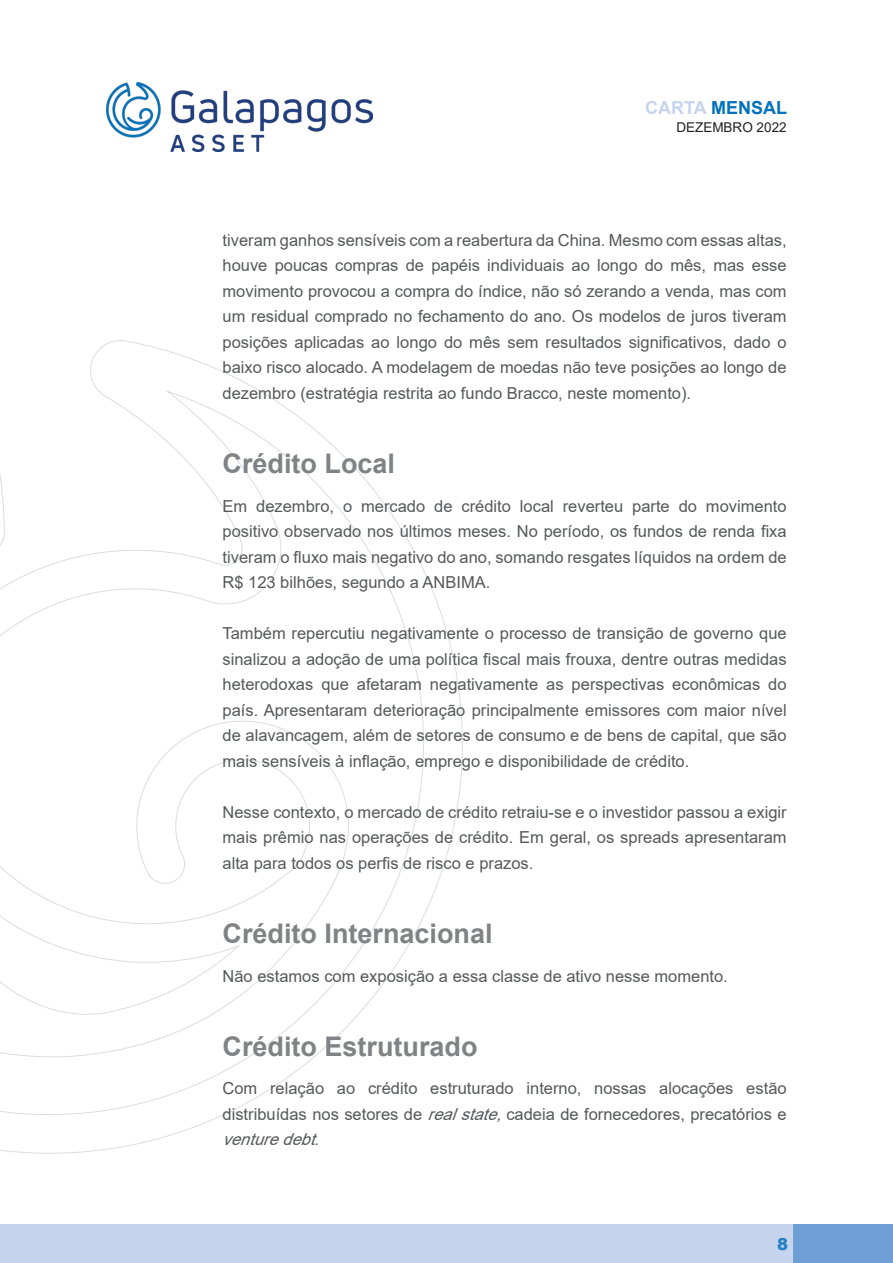
<style>
.page{position:relative;width:893px;height:1263px;background:#fff}
.page>*{position:absolute;margin:0;border:0;box-sizing:border-box;transform-origin:0 0}
.Título_Sub_1{font:700 27px "Arial";color:#808285}
.t1{font:700 18px "Arial";color:#0072bc}
.Texto{font:16.5px/25.5px "Arial";color:#57585a;text-align:justify}
.t2{font:900 16.5px "Arial";color:#2783c5}
.t3{font:13.5px "Arial";color:#231f20}
.s1{color:#c6d5ed}
.s2{font-style:italic}
</style>
<div class="page">
<div style="left:0;top:1225px;width:893px;height:38px;background:#c6d5ed"></div>
<svg style="left:0;top:340px;width:463px;height:814px"></svg>
<div style="left:793px;top:1225px;width:100px;height:38px;background:#6d9fd4"></div>
<img style="left:106px;top:83px;width:266px;height:68px">
<p class="t1" style="left:645px;top:95px;width:143px"><span class="s1">CARTA</span> MENSAL</p>
<p class="t3" style="left:676px;top:118px;width:112px">DEZEMBRO 2022</p>
<p class="Texto" style="left:223px;top:227px;width:566px">tiveram ganhos sensíveis com a reabertura da China. Mesmo com essas altas, houve poucas compras de papéis individuais ao longo do mês, mas esse movimento provocou a compra do índice, não só zerando a venda, mas com um residual comprado no fechamento do ano. Os modelos de juros tiveram posições aplicadas ao longo do mês sem resultados significativos, dado o baixo risco alocado. A modelagem de moedas não teve posições ao longo de dezembro (estratégia restrita ao fundo Bracco, neste momento).</p>
<p class="Título_Sub_1" style="left:223px;top:445px;width:174px">Crédito Local</p>
<p class="Texto" style="left:223px;top:493px;width:566px">Em dezembro, o mercado de crédito local reverteu parte do movimento positivo observado nos últimos meses. No período, os fundos de renda fixa tiveram o fluxo mais negativo do ano, somando resgates líquidos na ordem de R$ 123 bilhões, segundo a ANBIMA.</p>
<p class="Texto" style="left:223px;top:621px;width:566px">Também repercutiu negativamente o processo de transição de governo que sinalizou a adoção de uma política fiscal mais frouxa, dentre outras medidas heterodoxas que afetaram negativamente as perspectivas econômicas do país. Apresentaram deterioração principalmente emissores com maior nível de alavancagem, além de setores de consumo e de bens de capital, que são mais sensíveis à inflação, emprego e disponibilidade de crédito.</p>
<p class="Texto" style="left:223px;top:799px;width:566px">Nesse contexto, o mercado de crédito retraiu-se e o investidor passou a exigir mais prêmio nas operações de crédito. Em geral, os spreads apresentaram alta para todos os perfis de risco e prazos.</p>
<p class="Título_Sub_1" style="left:223px;top:915px;width:272px">Crédito Internacional</p>
<p class="Texto" style="left:223px;top:963px;width:507px">Não estamos com exposição a essa classe de ativo nesse momento.</p>
<p class="Título_Sub_1" style="left:223px;top:1027px;width:257px">Crédito Estruturado</p>
<p class="Texto" style="left:223px;top:1076px;width:566px">Com relação ao crédito estruturado interno, nossas alocações estão distribuídas nos setores de <span class="s2">realstate,</span>cadeia de fornecedores, precatórios e <span class="s2">venturedebt.</span></p>
<p class="t2" style="left:777px;top:1232px;width:13px">8</p>
</div>
